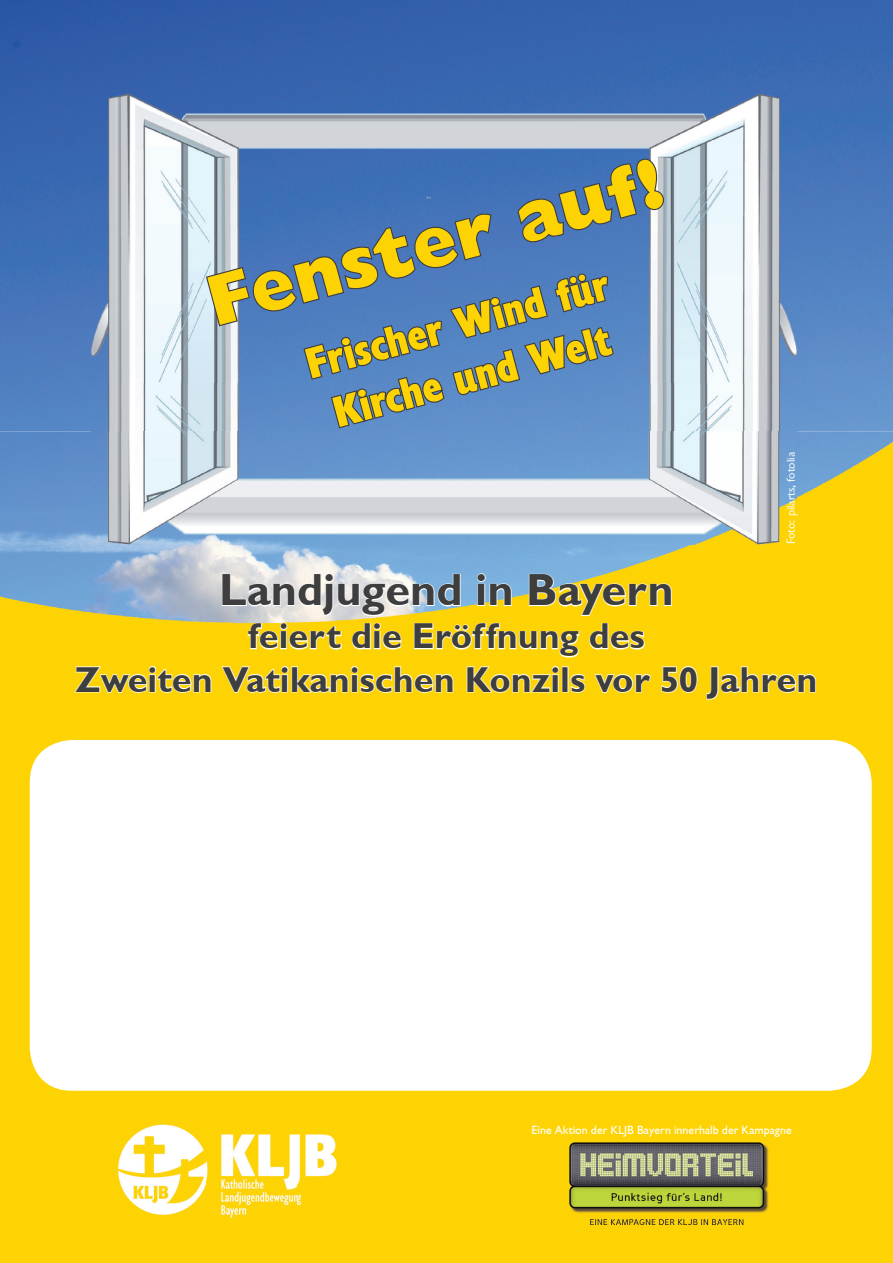
<style>
.page{position:relative;width:893px;height:1263px;background:#fff}
.page>*{position:absolute;margin:0;border:0;box-sizing:border-box;transform-origin:0 0}
.t1{font:72px "Garrison Extra Bold Sans BOLD";color:#fed304}
.t2{font:45px/54px "Garrison Cond Sans BOLD";color:#fed304;text-align:center}
.t3{font:45px "Garrison Sans BOLD";color:#3e3e3f}
.t4{font:36px/43.2px "Garrison Sans BOLD";color:#3e3e3f;text-align:center}
.t5{font:12px "Garrison Light Sans BOLD";color:#fff}
.t6{font:12px "Garrison Sans";color:#fff}
</style>
<div class="page">
<img style="left:0;top:0;width:893px;height:432px">
<div style="left:0;top:799px;width:893px;height:464px;background:#fed304"></div>
<img style="left:0;top:734px;width:893px;height:144px">
<img style="left:0;top:432px;width:104px;height:302px">
<img style="left:788px;top:432px;width:105px;height:302px">
<img style="left:104px;top:544px;width:684px;height:190px">
<svg style="left:221px;top:572px;width:452px;height:86px;background:#ead86e"></svg>
<svg style="left:73px;top:665px;width:139px;height:29px;background:#fedd42"></svg>
<svg style="left:220px;top:665px;width:234px;height:29px;background:#fede44"></svg>
<svg style="left:466px;top:665px;width:94px;height:29px;background:#fede43"></svg>
<div style="left:562px;top:666px;width:6px;height:26px;border:2px solid #fff"></div>
<svg style="left:570px;top:673px;width:16px;height:20px"></svg>
<svg style="left:593px;top:673px;width:59px;height:21px"></svg>
<svg style="left:661px;top:665px;width:37px;height:29px"></svg>
<svg style="left:706px;top:666px;width:111px;height:34px;background:#fedc3a"></svg>
<img style="left:569px;top:1143px;width:200px;height:82px">
<img style="left:118px;top:1124px;width:219px;height:95px">
<img style="left:91px;top:94px;width:705px;height:450px">
<svg style="left:205px;top:157px;width:461px;height:273px;background:#5980b5"></svg>
<div style="left:30px;top:740px;width:842px;height:351px;background:#fff;border-radius:43px"></div>
<h1 class="t1" style="left:198px;top:262px;width:471px;rotate:-15deg">Fenster auf!</h1>
<p class="t2" style="left:300px;top:339px;width:314px;rotate:-15deg">Frischer Wind für<br>Kirche und Welt</p>
<p class="t6" style="left:784px;top:544px;width:94px;rotate:-90deg">Foto: pilarts, fotolia</p>
<p class="t3" style="left:219px;top:565px;width:456px">Landjugend in Bayern</p>
<p class="t4" style="left:76px;top:615px;width:743px">feiert die Eröffnung des<br>Zweiten Vatikanischen Konzils vor 50 Jahren</p>
<p class="t5" style="left:531px;top:1123px;width:262px">Eine Aktion der KLJB Bayern innerhalb der Kampagne</p>
</div>
